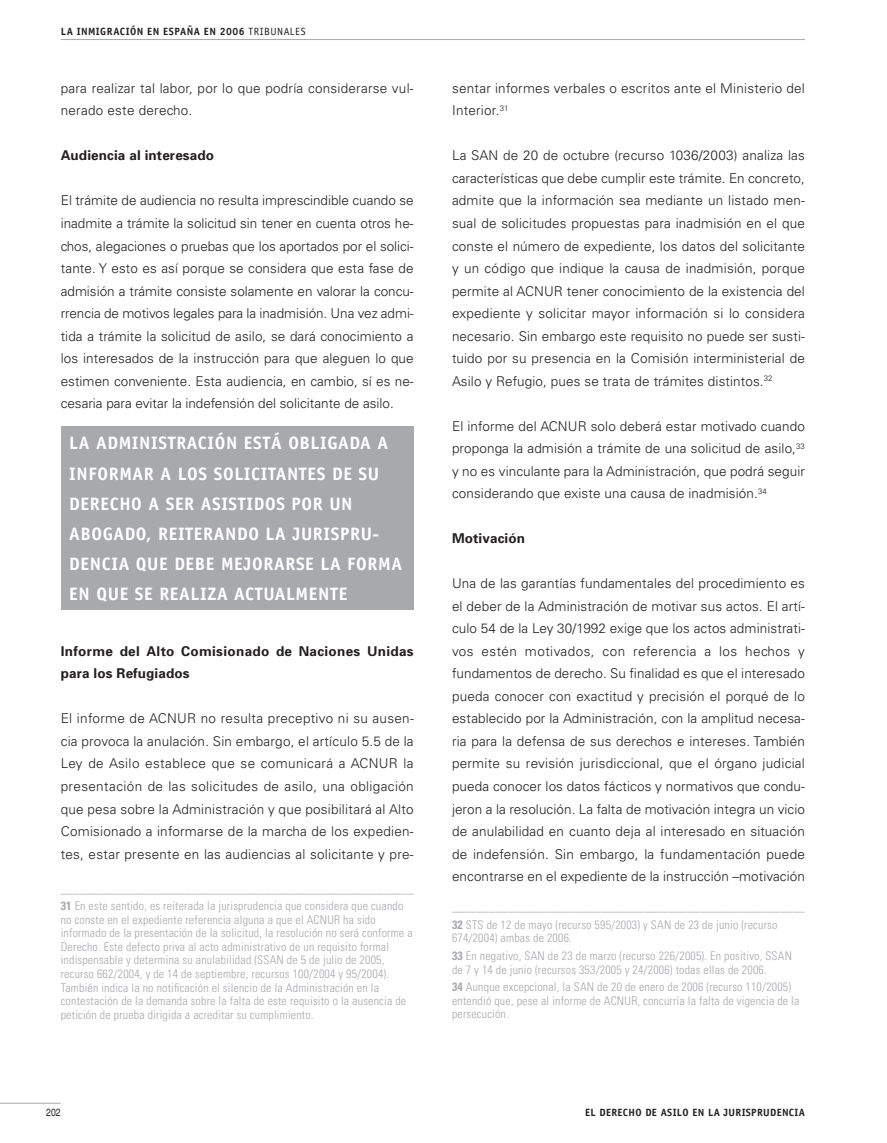
<style>
.page{position:relative;width:887px;height:1143px;background:#fff}
.page>*{position:absolute;margin:0;border:0;box-sizing:border-box;transform-origin:0 0}
.t1{font:700 18px/30px "Officina Sans";letter-spacing:.035em;color:#fff}
.t2{font:300 13.5px/22.5px "Univers";letter-spacing:.01em;color:#231f20;text-align:justify}
.t3{font:700 13.5px/22.5px "Univers";letter-spacing:.01em;color:#231f20}
.t4{font:300 condensed 12px/13.5px "Univers";letter-spacing:.015em;color:#a8a9ad}
.t5{font:700 10.5px "Officina Sans";letter-spacing:.03em;color:#231f20}
.t6{font:condensed 10.5px "Helvetica";color:#231f20}
.s1{font-weight:400}
.s2{font-weight:700}
</style>
<div class="page">
<hr style="left:0;top:1102px;width:61px;height:1px;background:#a8a9ad">
<hr style="left:61px;top:39px;width:744px;height:1px;background:#a8a9ad">
<div style="left:61px;top:426px;width:353px;height:183px;background:#a8a9ad"></div>
<p class="t5" style="left:61px;top:27px;width:246px">LA INMIGRACIÓN EN ESPAÑA EN 2006 <span class="s1">TRIBUNALES</span></p>
<p class="t2" style="left:61px;top:78px;width:354px">para realizar tal labor, por lo que podría considerarse vul&shy;nerado este derecho.</p>
<p class="t3" style="left:61px;top:145px;width:155px">Audiencia al interesado</p>
<p class="t2" style="left:61px;top:190px;width:354px">El trámite de audiencia no resulta imprescindible cuando se inadmite a trámite la solicitud sin tener en cuenta otros he&shy;chos, alegaciones o pruebas que los aportados por el solici&shy;tante. Y esto es así porque se considera que esta fase de admisión a trámite consiste solamente en valorar la concu&shy;rrencia de motivos legales para la inadmisión. Una vez admi&shy;tida a trámite la solicitud de asilo, se dará conocimiento a los interesados de la instrucción para que aleguen lo que estimen conveniente. Esta audiencia, en cambio, sí es ne&shy;cesaria para evitar la indefensión del solicitante de asilo.</p>
<p class="t1" style="left:69px;top:429px;width:334px">LA ADMINISTRACIÓN ESTÁ OBLIGADA A<br>INFORMAR A LOS SOLICITANTES DE SU<br>DERECHO A SER ASISTIDOS POR UN<br>ABOGADO, REITERANDO LA JURISPRU-<br>DENCIA QUE DEBE MEJORARSE LA FORMA<br>EN QUE SE REALIZA ACTUALMENTE</p>
<p class="t3" style="left:61px;top:640px;width:354px">Informe del Alto Comisionado de Naciones Unidas para los Refugiados</p>
<p class="t2" style="left:61px;top:708px;width:354px">El informe de ACNUR no resulta preceptivo ni su ausen&shy;cia provoca la anulación. Sin embargo, el artículo 5.5 de la Ley de Asilo establece que se comunicará a ACNUR la presentación de las solicitudes de asilo, una obligación que pesa sobre la Administración y que posibilitará al Alto Comisionado a informarse de la marcha de los expedien&shy;tes, estar presente en las audiencias al solicitante y pre-</p>
<p class="t4" style="left:61px;top:900px;width:353px"><span class="s2">31</span> En este sentido, es reiterada la jurisprudencia que considera que cuando no conste en el expediente referencia alguna a que el ACNUR ha sido informado de la presentación de la solicitud, la resolución no será conforme a Derecho. Este defecto priva al acto administrativo de un requisito formal indispensable y determina su anulabilidad (SSAN de 5 de julio de 2005, recurso 662/2004, y de 14 de septiembre, recursos 100/2004 y 95/2004).<br>También indica la no notificación el silencio de la Administración en la contestación de la demanda sobre la falta de este requisito o la ausencia de petición de prueba dirigida a acreditar su cumplimiento.</p>
<p class="t2" style="left:452px;top:78px;width:354px">sentar informes verbales o escritos ante el Ministerio del<br>Interior.<sup>31</sup></p>
<p class="t2" style="left:452px;top:145px;width:354px">La SAN de 20 de octubre (recurso 1036/2003) analiza las características que debe cumplir este trámite. En concreto, admite que la información sea mediante un listado men&shy;sual de solicitudes propuestas para inadmisión en el que conste el número de expediente, los datos del solicitante y un código que indique la causa de inadmisión, porque permite al ACNUR tener conocimiento de la existencia del expediente y solicitar mayor información si lo considera necesario. Sin embargo este requisito no puede ser susti&shy;tuido por su presencia en la Comisión interministerial de Asilo y Refugio, pues se trata de trámites distintos.<sup>32</sup></p>
<p class="t2" style="left:452px;top:415px;width:354px">El informe del ACNUR solo deberá estar motivado cuando proponga la admisión a trámite de una solicitud de asilo,<sup>33 </sup>y no es vinculante para la Administración, que podrá seguir considerando que existe una causa de inadmisión.<sup>34</sup></p>
<p class="t3" style="left:452px;top:528px;width:75px">Motivación</p>
<p class="t2" style="left:452px;top:573px;width:354px">Una de las garantías fundamentales del procedimiento es el deber de la Administración de motivar sus actos. El artí&shy;culo 54 de la Ley 30/1992 exige que los actos administrati&shy;vos estén motivados, con referencia a los hechos y fundamentos de derecho. Su finalidad es que el interesado pueda conocer con exactitud y precisión el porqué de lo establecido por la Administración, con la amplitud necesa&shy;ria para la defensa de sus derechos e intereses. También permite su revisión jurisdiccional, que el órgano judicial pueda conocer los datos fácticos y normativos que condu&shy;jeron a la resolución. La falta de motivación integra un vicio de anulabilidad en cuanto deja al interesado en situación de indefensión. Sin embargo, la fundamentación puede encontrarse en el expediente de la instrucción –motivación</p>
<p class="t4" style="left:452px;top:918px;width:327px"><span class="s2">32</span> STS de 12 de mayo (recurso 595/2003) y SAN de 23 de junio (recurso<br>674/2004) ambas de 2006.</p>
<p class="t4" style="left:452px;top:949px;width:342px"><span class="s2">33</span> En negativo, SAN de 23 de marzo (recurso 226/2005). En positivo, SSAN de 7 y 14 de junio (recursos 353/2005 y 24/2006) todas ellas de 2006.</p>
<p class="t4" style="left:452px;top:981px;width:349px"><span class="s2">34</span> Aunque excepcional, la SAN de 20 de enero de 2006 (recurso 110/2005) entendió que, pese al informe de ACNUR, concurría la falta de vigencia de la persecución.</p>
<p class="t6" style="left:46px;top:1108px;width:16px">202</p>
<p class="t5" style="left:585px;top:1108px;width:221px">EL DERECHO DE ASILO EN LA JURISPRUDENCIA</p>
</div>
